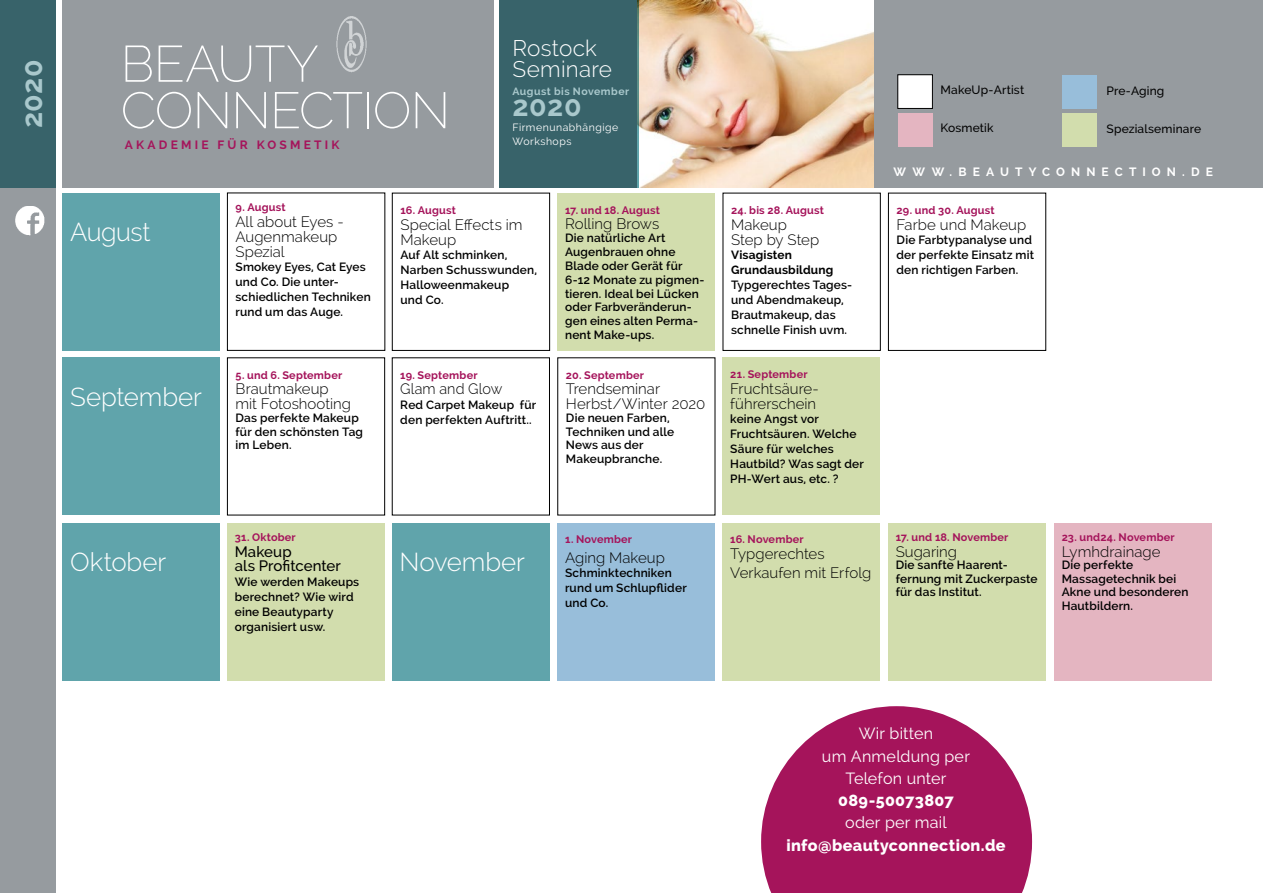
<style>
.page{position:relative;width:1263px;height:893px;background:#fff}
.page>*{position:absolute;margin:0;border:0;box-sizing:border-box;transform-origin:0 0}
.t1{font:200 51px/46.5px "Raleway";letter-spacing:-.02em;color:#fff}
.t2{font:700 28.5px "Raleway";letter-spacing:.025em;color:#a9c8cc}
.t3{font:300 25.8px "Raleway";letter-spacing:-.005em;color:#fff}
.t4{font:300 22.5px/21px "Raleway";letter-spacing:.01em;color:#fff}
.t5{font:16.05px/22.4px "Raleway";letter-spacing:.015em;color:#fff;text-align:center}
.t6{font:800 16.05px "Raleway";letter-spacing:.02em;color:#fff}
.t7{font:300 15px/15px "Raleway";color:#000}
.t8{font:500 15px/15px "Raleway";color:#000}
.t9{font:300 15px "Raleway";color:#000;scale:.96 1}
.t10{font:500 12px "Raleway";letter-spacing:.015em;color:#000}
.t11{font:700 12px "Raleway";letter-spacing:.51em;color:#fff}
.t12{font:700 12px "Raleway";letter-spacing:.27em;color:#a5145b}
.t13{font:600 11.85px/15px "Raleway";letter-spacing:.015em;color:#000}
.t14{font:700 11.85px/15px "Raleway";letter-spacing:.015em;color:#000}
.t15{font:700 10.95px "Raleway";letter-spacing:.02em;color:#a5145b}
.t16{font:10.5px/13.5px "Raleway";letter-spacing:.05em;color:#fff}
.t17{font:700 10.5px "Raleway";letter-spacing:.05em;color:#a9c8cc}
</style>
<div class="page">
<div style="left:557px;top:193px;width:158px;height:157px;background:#d2ddad"></div>
<div style="left:392px;top:193px;width:158px;height:158px;border:1px solid #000"></div>
<div style="left:499px;top:0;width:764px;height:187px;background:#969b9f"></div>
<img style="left:638px;top:0;width:235px;height:187px">
<div style="left:0;top:0;width:56px;height:893px;background:#969b9f"></div>
<img style="left:15px;top:206px;width:30px;height:30px">
<svg style="left:761px;top:706px;width:271px;height:187px;fill:#a5145b"></svg>
<div style="left:0;top:0;width:56px;height:188px;background:#38636a"></div>
<div style="left:62px;top:0;width:432px;height:187px;background:#969b9f"></div>
<img style="left:336px;top:16px;width:31px;height:57px">
<div style="left:1062px;top:75px;width:35px;height:34px;background:#98beda"></div>
<div style="left:1062px;top:113px;width:35px;height:34px;background:#d2ddad"></div>
<div style="left:898px;top:75px;width:34px;height:33px;background:#fff"></div>
<div style="left:897px;top:74px;width:36px;height:35px;border:1px solid #000"></div>
<div style="left:898px;top:113px;width:34px;height:34px;background:#e4b5c1"></div>
<div style="left:499px;top:0;width:139px;height:187px;background:#38636a"></div>
<div style="left:722px;top:357px;width:158px;height:158px;background:#d2ddad"></div>
<div style="left:227px;top:523px;width:157px;height:157px;background:#d2ddad"></div>
<div style="left:63px;top:523px;width:157px;height:157px;background:#60a4ab"></div>
<div style="left:392px;top:523px;width:157px;height:157px;background:#60a4ab"></div>
<div style="left:63px;top:357px;width:157px;height:158px;background:#60a4ab"></div>
<div style="left:557px;top:523px;width:158px;height:157px;background:#98beda"></div>
<div style="left:722px;top:523px;width:158px;height:157px;background:#d2ddad"></div>
<div style="left:888px;top:523px;width:157px;height:157px;background:#d2ddad"></div>
<div style="left:1054px;top:523px;width:157px;height:157px;background:#e4b5c1"></div>
<div style="left:227px;top:357px;width:158px;height:158px;border:1px solid #000"></div>
<div style="left:888px;top:193px;width:158px;height:158px;border:1px solid #000"></div>
<div style="left:63px;top:193px;width:157px;height:157px;background:#60a4ab"></div>
<div style="left:227px;top:193px;width:158px;height:158px;border:1px solid #000"></div>
<div style="left:722px;top:193px;width:159px;height:158px;border:1px solid #000"></div>
<h2 class="t2" style="left:16px;top:128px;width:71px;rotate:-90deg">2020</h2>
<h1 class="t1" style="left:121px;top:40px;width:331px">BEAUTY<br>CONNECTION</h1>
<p class="t12" style="left:125px;top:138px;width:216px">AKADEMIE FÜR KOSMETIK</p>
<h3 class="t4" style="left:512px;top:37px;width:101px">Rostock<br>Seminare</h3>
<p class="t17" style="left:512px;top:85px;width:118px">August bis November</p>
<h2 class="t2" style="left:512px;top:90px;width:71px">2020</h2>
<p class="t16" style="left:512px;top:121px;width:107px">Firmenunabhängige<br>Workshops</p>
<h3 class="t3" style="left:70px;top:216px;width:82px">August</h3>
<h3 class="t3" style="left:70px;top:381px;width:133px">September</h3>
<p class="t15" style="left:235px;top:201px;width:52px">9. August</p>
<p class="t7" style="left:235px;top:214px;width:108px">All about Eyes -<br>Augenmakeup<br>Spezial</p>
<p class="t13" style="left:235px;top:259px;width:137px">Smokey Eyes, Cat Eyes und Co. Die unter&shy;schiedlichen Techniken rund um das Auge.</p>
<p class="t15" style="left:235px;top:369px;width:108px">5. und 6. September</p>
<p class="t7" style="left:235px;top:381px;width:117px">Brautmakeup mit Fotoshooting</p>
<p class="t13" style="left:235px;top:411px;width:129px;line-height:13.5px">Das perfekte Makeup für den schönsten Tag im Leben.</p>
<p class="t15" style="left:400px;top:204px;width:57px">16. August</p>
<p class="t7" style="left:400px;top:217px;width:124px">Special Effects im<br>Makeup</p>
<p class="t13" style="left:400px;top:247px;width:138px">Auf Alt schminken,<br>Narben Schusswunden,<br>Halloweenmakeup<br>und Co.</p>
<p class="t15" style="left:400px;top:369px;width:79px">19. September</p>
<p class="t9" style="left:400px;top:380px;width:108px">Glam and Glow</p>
<p class="t13" style="left:400px;top:397px;width:137px">Red Carpet Makeup für den perfekten Auftritt..</p>
<p class="t15" style="left:235px;top:531px;width:63px">31. Oktober</p>
<p class="t8" style="left:235px;top:544px;width:108px">Makeup<br>als Profitcenter</p>
<p class="t13" style="left:235px;top:574px;width:126px">Wie werden Makeups berechnet? Wie wird eine Beautyparty organisiert usw.</p>
<h3 class="t3" style="left:70px;top:546px;width:97px">Oktober</h3>
<h3 class="t3" style="left:400px;top:546px;width:127px">November</h3>
<p class="t15" style="left:565px;top:203px;width:96px">17. und 18. August</p>
<p class="t7" style="left:565px;top:216px;width:96px">Rolling Brows</p>
<p class="t13" style="left:565px;top:231px;width:141px;line-height:13.8px">Die natürliche Art<br>Augenbrauen ohne<br>Blade oder Gerät für<br>6-12 Monate zu pigmen&shy;tieren. Ideal bei Lücken oder Farbveränderun&shy;gen eines alten Perma&shy;nent Make-ups.</p>
<p class="t15" style="left:566px;top:369px;width:80px">20. September</p>
<p class="t7" style="left:566px;top:381px;width:141px">Trendseminar<br>Herbst/Winter 2020</p>
<p class="t13" style="left:566px;top:411px;width:110px;line-height:13.5px">Die neuen Farben,<br>Techniken und alle<br>News aus der<br>Makeupbranche.</p>
<p class="t15" style="left:565px;top:533px;width:69px">1. November</p>
<p class="t7" style="left:565px;top:550px;width:101px">Aging Makeup</p>
<p class="t13" style="left:565px;top:565px;width:123px">Schminktechniken rund um Schlupflider und Co.</p>
<p class="t15" style="left:731px;top:204px;width:94px">24. bis 28. August</p>
<p class="t7" style="left:731px;top:217px;width:90px">Makeup<br>Step by Step</p>
<p class="t14" style="left:731px;top:247px;width:104px">Visagisten<br>Grundausbildung</p>
<p class="t13" style="left:731px;top:277px;width:123px">Typgerechtes Tages&shy;und Abendmakeup,<br>Brautmakeup, das schnelle Finish uvm.</p>
<p class="t15" style="left:730px;top:368px;width:79px">21. September</p>
<p class="t7" style="left:730px;top:381px;width:90px">Fruchtsäure&shy;führerschein</p>
<p class="t13" style="left:730px;top:411px;width:135px">keine Angst vor<br>Fruchtsäuren. Welche<br>Säure für welches<br>Hautbild? Was sagt der<br>PH-Wert aus, etc. ?</p>
<p class="t15" style="left:730px;top:533px;width:75px">16. November</p>
<p class="t7" style="left:730px;top:544px;width:142px;line-height:18.8px">Typgerechtes<br>Verkaufen mit Erfolg</p>
<p class="t10" style="left:940px;top:83px;width:85px">MakeUp-Artist</p>
<p class="t10" style="left:940px;top:121px;width:55px">Kosmetik</p>
<p class="t10" style="left:1106px;top:84px;width:59px">Pre-Aging</p>
<p class="t10" style="left:1106px;top:122px;width:96px">Spezialseminare</p>
<p class="t11" style="left:893px;top:165px;width:321px">WWW.BEAUTYCONNECTION.DE</p>
<p class="t15" style="left:896px;top:204px;width:100px">29. und 30. August</p>
<p class="t7" style="left:896px;top:217px;width:131px">Farbe und Makeup</p>
<p class="t13" style="left:896px;top:232px;width:139px">Die Farbtypanalyse und der perfekte Einsatz mit den richtigen Farben.</p>
<p class="t15" style="left:896px;top:531px;width:114px">17. und 18. November</p>
<p class="t7" style="left:896px;top:544px;width:63px">Sugaring</p>
<p class="t13" style="left:896px;top:558px;width:143px;line-height:13.5px">Die sanfte Haarent&shy;fernung mit Zuckerpaste für das Institut.</p>
<p class="t15" style="left:1062px;top:531px;width:115px">23. und24. November</p>
<p class="t7" style="left:1062px;top:544px;width:100px">Lymhdrainage</p>
<p class="t13" style="left:1062px;top:558px;width:128px;line-height:13.5px">Die perfekte<br>Massagetechnik bei<br>Akne und besonderen<br>Hautbildern.</p>
<h3 class="t5" style="left:822px;top:722px;width:150px">Wir bitten<br>um Anmeldung per<br>Telefon unter</h3>
<h3 class="t6" style="left:838px;top:791px;width:117px">089-50073807</h3>
<h3 class="t5" style="left:845px;top:812px;width:103px">oder per mail</h3>
<h3 class="t6" style="left:786px;top:836px;width:221px">info@beautyconnection.de</h3>
</div>
